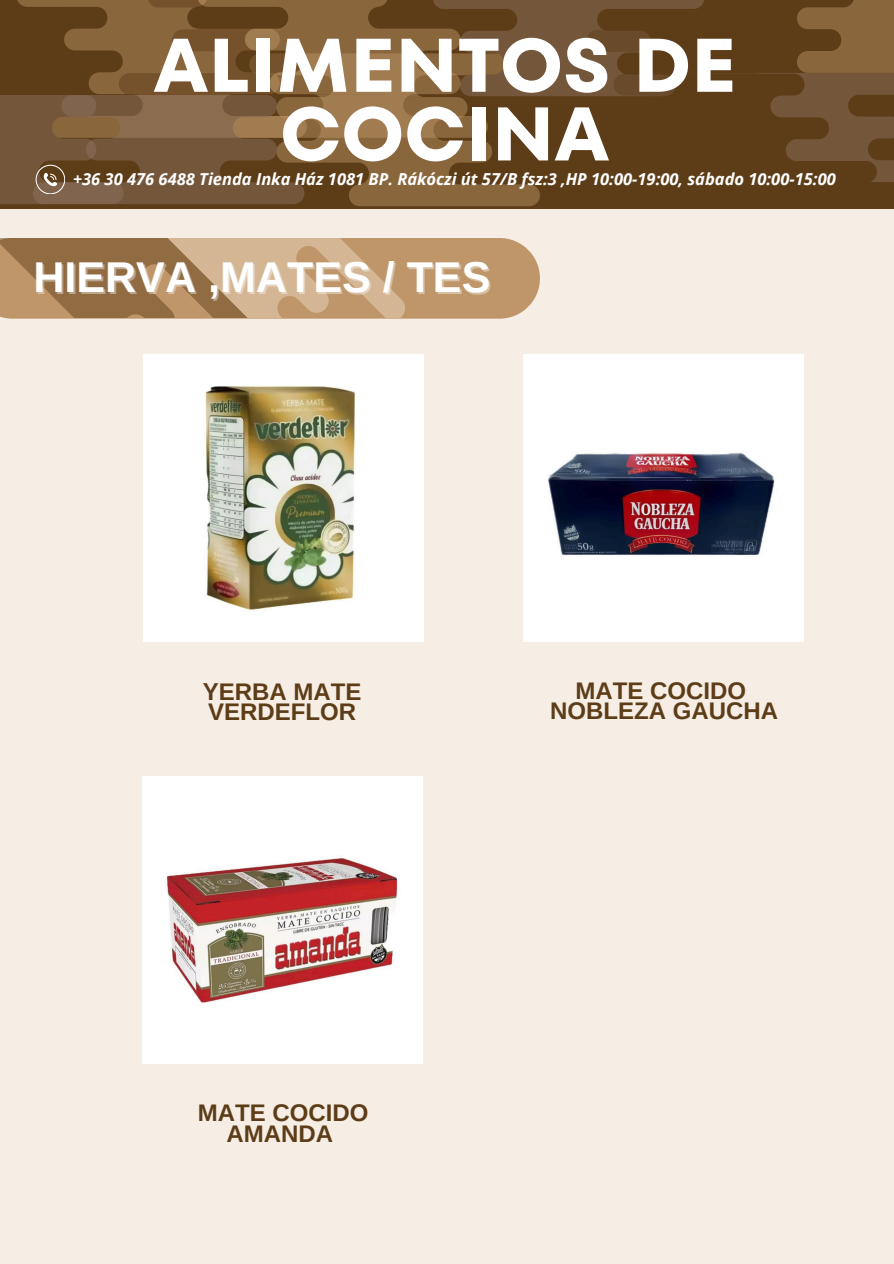
<style>
.page{position:relative;width:894px;height:1264px;background:#fff}
.page>*{position:absolute;margin:0;border:0;box-sizing:border-box;transform-origin:0 0}
.t1{font:700 75.75px/68.7px "TT Fors";color:#fff;text-align:center}
.t2{font:700 43.05px "Arimo";color:#fff}
.t3{font:700 24px/20.2px "Arimo";color:#5d3d18;text-align:center}
.t4{font:italic 700 16.5px "Open Sans";color:#fff}
</style>
<div class="page">
<div style="left:0;top:0;width:893px;height:1263px;background:#f6eee5"></div>
<svg style="left:493px;top:199px;width:60px;height:10px"></svg>
<svg style="left:493px;top:0;width:92px;height:199px;background:#694a29"></svg>
<svg style="left:340px;top:0;width:153px;height:209px;background:#7d5a33"></svg>
<svg style="left:340px;top:0;width:148px;height:185px;background:#86623a"></svg>
<svg style="left:0;top:0;width:340px;height:209px;background:#775633"></svg>
<svg style="left:585px;top:0;width:305px;height:209px;background:#5f3f1c"></svg>
<svg style="left:733px;top:0;width:160px;height:176px;background:#6b4b28"></svg>
<svg style="left:0;top:238px;width:540px;height:81px;background:#b7936a"></svg>
<img style="left:143px;top:354px;width:280px;height:287px">
<svg style="left:36px;top:165px;width:29px;height:29px"></svg>
<img style="left:142px;top:776px;width:280px;height:287px">
<img style="left:523px;top:354px;width:280px;height:287px">
<p class="t1" style="left:153px;top:31px;width:584px">ALIMENTOS DE<br>COCINA</p>
<p class="t4" style="left:73px;top:167px;width:764px">+36 30 476 6488 Tienda Inka Ház 1081 BP. Rákóczi út 57/B fsz:3 ,HP 10:00-19:00, sábado 10:00-15:00</p>
<p class="t2" style="left:33px;top:253px;width:458px">HIERVA ,MATES / TES</p>
<p class="t3" style="left:203px;top:681px;width:160px;text-align:left">YERBA MATE<br>VERDEFLOR</p>
<p class="t3" style="left:550px;top:680px;width:229px">MATE COCIDO<br>NOBLEZA GAUCHA</p>
<h1 class="t3" style="left:198px;top:1102px;width:172px">MATE COCIDO<br>AMANDA</h1>
</div>
